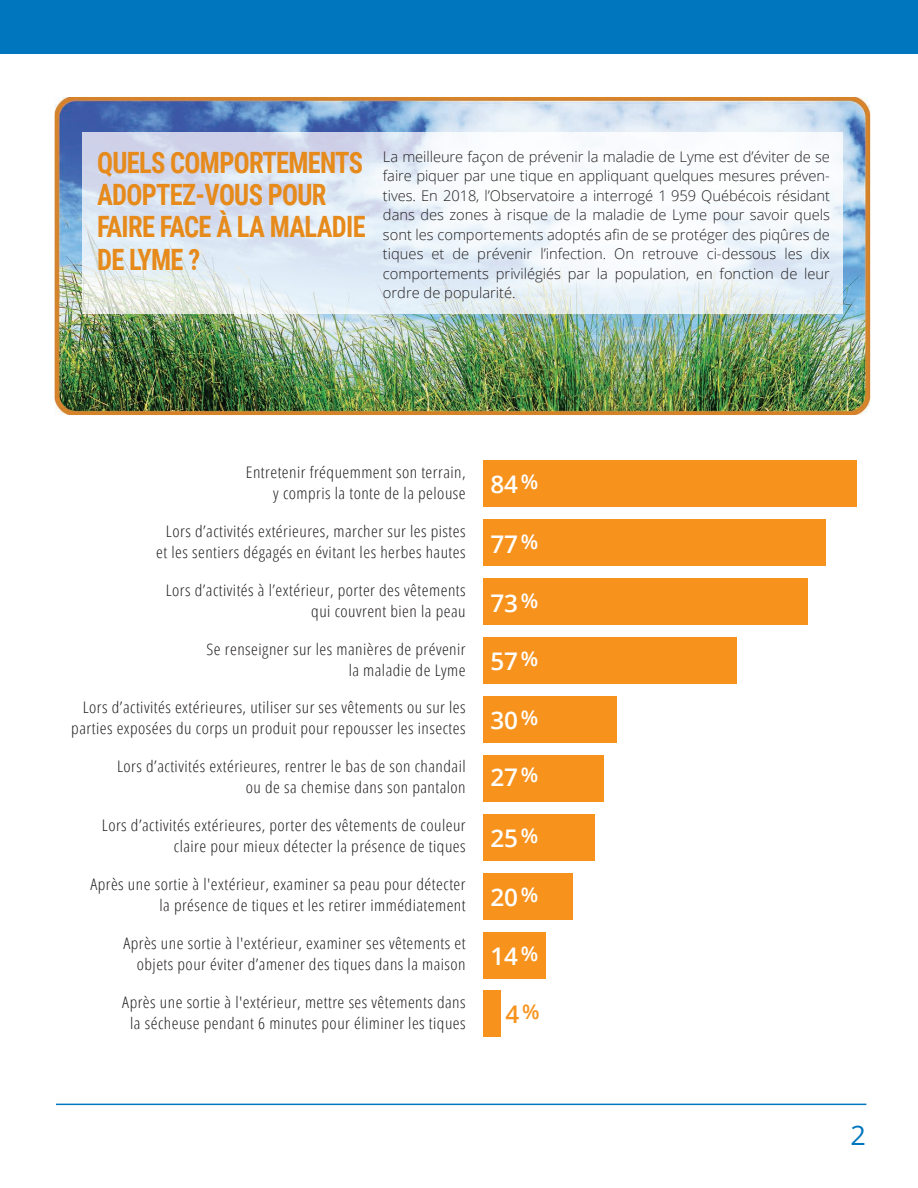
<style>
.page{position:relative;width:918px;height:1188px;background:#fff}
.page>*{position:absolute;margin:0;border:0;box-sizing:border-box;transform-origin:0 0}
.t1{font:700 29.4px/32.4px "Roboto Condensed";letter-spacing:-.025em;color:#e68a1b;scale:.9 1}
.t2{font:27px "Open Sans";color:#0076be}
.t3{font:600 24.3px "Open Sans";letter-spacing:-.01em;color:#fff}
.t4{font:600 24.3px "Open Sans";color:#f7931d}
.t5{font:300 15.9px/21px "Open Sans Condensed";letter-spacing:.025em;color:#231f20;text-align:right;scale:1.1 1}
.t6{font:300 14.7px/19.5px "Open Sans";color:#231f20;text-align:justify}
</style>
<div class="page">
<img style="left:54px;top:97px;width:816px;height:318px">
<img style="left:83px;top:133px;width:759px;height:181px">
<hr style="left:56px;top:1104px;width:810px;height:1px;background:#0076be">
<div style="left:0;top:0;width:918px;height:54px;background:#0076be"></div>
<div style="left:483px;top:991px;width:18px;height:46px;background:#f7931d"></div>
<div style="left:483px;top:932px;width:62px;height:46px;background:#f7931d"></div>
<div style="left:483px;top:873px;width:89px;height:46px;background:#f7931d"></div>
<div style="left:483px;top:814px;width:111px;height:46px;background:#f7931d"></div>
<div style="left:483px;top:755px;width:120px;height:46px;background:#f7931d"></div>
<div style="left:483px;top:696px;width:134px;height:46px;background:#f7931d"></div>
<div style="left:483px;top:637px;width:254px;height:46px;background:#f7931d"></div>
<div style="left:483px;top:578px;width:325px;height:47px;background:#f7931d"></div>
<div style="left:483px;top:519px;width:343px;height:47px;background:#f7931d"></div>
<div style="left:483px;top:460px;width:374px;height:47px;background:#f7931d"></div>
<h1 class="t1" style="left:97px;top:145px;width:300px">QUELS COMPORTEMENTS<br>ADOPTEZ-VOUS POUR<br>FAIRE FACE À LA MALADIE<br>DE LYME ?</h1>
<p class="t6" style="left:383px;top:146px;width:449px">La meilleure façon de prévenir la maladie de Lyme est d’éviter de se faire piquer par une tique en appliquant quelques mesures préven&shy;tives. En 2018, l’Observatoire a interrogé 1 959 Québécois résidant dans des zones à risque de la maladie de Lyme pour savoir quels sont les comportements adoptés afin de se protéger des piqûres de tiques et de prévenir l’infection. On retrouve ci-dessous les dix comportements privilégiés par la population, en fonction de leur ordre de popularité.</p>
<p class="t5" style="left:246px;top:461px;width:201px">Entretenir fréquemment son terrain, y compris la tonte de la pelouse</p>
<p class="t5" style="left:156px;top:520px;width:283px">Lors d’activités extérieures, marcher sur les pistes et les sentiers dégagés en évitant les herbes hautes</p>
<p class="t5" style="left:166px;top:579px;width:274px">Lors d’activités à l’extérieur, porter des vêtements qui couvrent bien la peau</p>
<p class="t5" style="left:207px;top:638px;width:237px">Se renseigner sur les manières de prévenir la maladie de Lyme</p>
<p class="t5" style="left:71px;top:697px;width:360px">Lors d’activités extérieures, utiliser sur ses vêtements ou sur les parties exposées du corps un produit pour repousser les insectes</p>
<p class="t5" style="left:117px;top:756px;width:318px">Lors d’activités extérieures, rentrer le bas de son chandail ou de sa chemise dans son pantalon</p>
<p class="t5" style="left:102px;top:815px;width:332px">Lors d’activités extérieures, porter des vêtements de couleur claire pour mieux détecter la présence de tiques</p>
<p class="t5" style="left:90px;top:874px;width:343px">Après une sortie à l'extérieur, examiner sa peau pour détecter la présence de tiques et les retirer immédiatement</p>
<p class="t5" style="left:123px;top:933px;width:313px">Après une sortie à l'extérieur, examiner ses vêtements et objets pour éviter d’amener des tiques dans la maison</p>
<p class="t5" style="left:122px;top:991px;width:314px;text-align:center">Après une sortie à l'extérieur, mettre ses vêtements dans la sécheuse pendant 6 minutes pour éliminer les tiques</p>
<h3 class="t3" style="left:490px;top:468px;width:49px">84<sup>%</sup></h3>
<h3 class="t3" style="left:490px;top:528px;width:49px">77<sup>%</sup></h3>
<h3 class="t3" style="left:490px;top:587px;width:49px">73<sup>%</sup></h3>
<h3 class="t3" style="left:490px;top:645px;width:49px">57<sup>%</sup></h3>
<h3 class="t3" style="left:490px;top:704px;width:49px">30<sup>%</sup></h3>
<h3 class="t3" style="left:490px;top:761px;width:49px">27<sup>%</sup></h3>
<h3 class="t3" style="left:490px;top:821px;width:49px">25<sup>%</sup></h3>
<h3 class="t3" style="left:490px;top:880px;width:49px">20<sup>%</sup></h3>
<h3 class="t3" style="left:490px;top:940px;width:49px">14<sup>%</sup></h3>
<h3 class="t4" style="left:505px;top:997px;width:36px">4<sup>%</sup></h3>
<h2 class="t2" style="left:851px;top:1116px;width:17px">2</h2>
</div>
